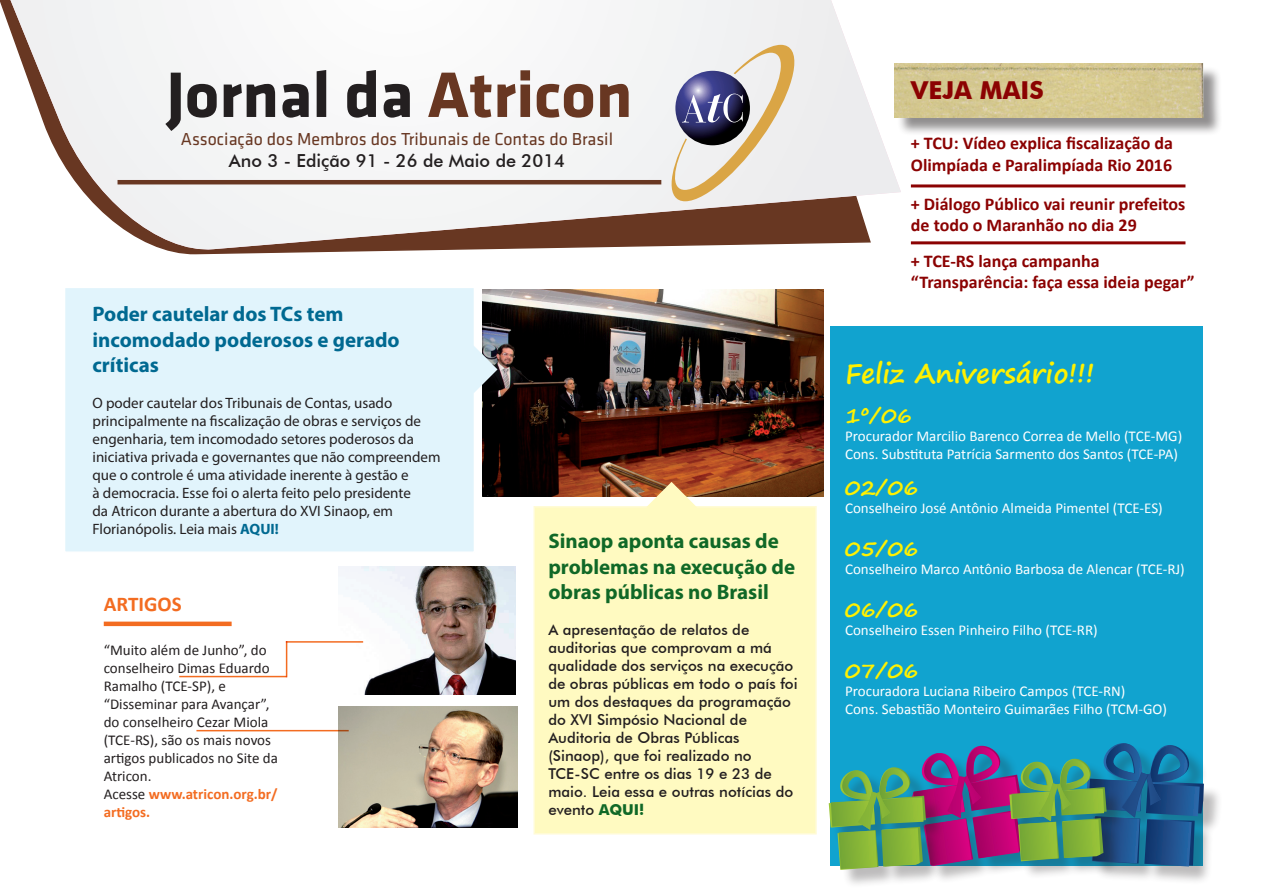
<style>
.page{position:relative;width:1263px;height:893px;background:#fff}
.page>*{position:absolute;margin:0;border:0;box-sizing:border-box;transform-origin:0 0}
.t1{font:700 66.6px "Klavika Basic";color:#231f20}
.t2{font:700 27px "Segoe Print";color:#fff101}
.t3{font:700 24.75px "Futura BT";color:#8b0202}
.t4{font:700 21px/25.2px "Myriad Pro";color:#106827}
.t5{font:700 21px/25.2px "Myriad Pro";color:#006991}
.t6{font:700 21px "Segoe Print";color:#fff101}
.t7{font:700 21px "Calibri";color:#f36c21}
.t8{font:700 18px/21.6px "Calibri";color:#8b0202}
.t9{font:18px "Klavika Basic";color:#683722}
.t10{font:500 18px "Futura BT";color:#231f20}
.t11{font:15px/18px "Myriad Pro";color:#231f20}
.t12{font:15px/18px "Calibri";color:#fff}
.t13{font:500 15px/18px "Futura BT";color:#231f20}
.t14{font:15px/18px "Calibri";color:#231f20}
.s1{color:#683722}
.s2{font-weight:700;color:#006991}
.s3{font-weight:700;color:#f36c21}
.s4{font-weight:700;color:#106827}
</style>
<div class="page">
<div style="left:830px;top:326px;width:372px;height:539px;background:#11a3cf"></div>
<div style="left:533px;top:506px;width:284px;height:328px;background:#fffac1;border:2px solid #fffbd6"></div>
<div style="left:64px;top:287px;width:411px;height:266px;background:#e1f4fc;border:2px solid #fff"></div>
<hr style="left:911px;top:184px;width:274px;height:3px;background:#8b0202">
<hr style="left:911px;top:241px;width:274px;height:3px;background:#8b0202">
<svg style="left:10px;top:0;width:891px;height:254px"></svg>
<hr style="left:118px;top:180px;width:543px;height:4px;background:#683722">
<svg style="left:671px;top:45px;width:124px;height:156px"></svg>
<div style="left:897px;top:66px;width:325px;height:70px;background:#231f20;opacity:.5"></div>
<img style="left:895px;top:64px;width:312px;height:53px">
<div style="left:1088px;top:745px;width:135px;height:140px;background:#231f20;opacity:.3"></div>
<div style="left:914px;top:748px;width:127px;height:136px;background:#231f20;opacity:.3"></div>
<div style="left:1011px;top:761px;width:114px;height:119px;background:#231f20;opacity:.3"></div>
<div style="left:831px;top:770px;width:114px;height:118px;background:#231f20;opacity:.3"></div>
<svg style="left:829px;top:743px;width:375px;height:127px"></svg>
<img style="left:483px;top:290px;width:340px;height:206px">
<svg style="left:472px;top:345px;width:25px;height:48px"></svg>
<svg style="left:646px;top:482px;width:51px;height:27px"></svg>
<hr style="left:104px;top:622px;width:128px;height:4px;background:#f36c21">
<img style="left:338px;top:567px;width:177px;height:128px">
<img style="left:338px;top:707px;width:179px;height:121px">
<hr style="left:179px;top:676px;width:108px;height:1px;background:#f36c21">
<hr style="left:286px;top:641px;width:77px;height:2px;background:#f36c21">
<hr style="left:286px;top:641px;width:1px;height:36px;background:#f36c21">
<hr style="left:196px;top:730px;width:153px;height:1px;background:#f36c21">
<h1 class="t1" style="left:166px;top:47px;width:468px">Jornal da <span class="s1">Atricon</span></h1>
<p class="t9" style="left:181px;top:127px;width:434px">Associação dos Membros dos Tribunais de Contas do Brasil</p>
<p class="t10" style="left:229px;top:149px;width:338px">Ano 3 - Edição 91 - 26 de Maio de 2014</p>
<h3 class="t5" style="left:92px;top:301px;width:309px">Poder cautelar dos TCs tem incomodado poderosos e gerado críticas</h3>
<p class="t11" style="left:92px;top:394px;width:350px">O poder cautelar dos Tribunais de Contas, usado principalmente na fiscalização de obras e serviços de engenharia, tem incomodado setores poderosos da iniciativa privada e governantes que não compreendem que o controle é uma atividade inerente à gestão e<br>à democracia. Esse foi o alerta feito pelo presidente<br>da Atricon durante a abertura do XVI Sinaop, em Florianópolis. Leia mais <span class="s2">AQUI!</span></p>
<h3 class="t7" style="left:104px;top:591px;width:79px">ARTIGOS</h3>
<p class="t14" style="left:104px;top:641px;width:176px">“Muito além de Junho”, do conselheiro Dimas Eduardo<br>Ramalho (TCE-SP), e “Disseminar para Avançar”, do conselheiro Cezar Miola (TCE-RS), são os mais novos artigos publicados no Site da<br>Atricon.<br>Acesse <span class="s3">www.atricon.org.br/ artigos.</span></p>
<h3 class="t4" style="left:548px;top:528px;width:248px">Sinaop aponta causas de problemas na execução de obras públicas no Brasil</h3>
<p class="t13" style="left:548px;top:620px;width:251px">A apresentação de relatos de auditorias que comprovam a má qualidade dos serviços na execução de obras públicas em todo o país foi um dos destaques da programação do XVI Simpósio Nacional de<br>Auditoria de Obras Públicas (Sinaop), que foi realizado no<br>TCE-SC entre os dias 19 e 23 de maio. Leia essa e outras notícias do evento <span class="s4">AQUI!</span></p>
<h3 class="t3" style="left:911px;top:75px;width:134px">VEJA MAIS</h3>
<p class="t8" style="left:911px;top:132px;width:264px">+ TCU: Vídeo explica fiscalização da<br>Olimpíada e Paralimpíada Rio 2016</p>
<p class="t8" style="left:911px;top:193px;width:276px">+ Diálogo Público vai reunir prefeitos de todo o Maranhão no dia 29</p>
<p class="t8" style="left:911px;top:250px;width:285px">+ TCE-RS lança campanha “Transparência: faça essa ideia pegar”</p>
<h2 class="t2" style="left:845px;top:349px;width:251px">Feliz Aniversário!!!</h2>
<h3 class="t6" style="left:845px;top:396px;width:69px">1º/06</h3>
<p class="t12" style="left:845px;top:427px;width:339px">Procurador Marcilio Barenco Correa de Mello (TCE-MG)<br>Cons. Substituta Patrícia Sarmento dos Santos (TCE-PA)</p>
<h3 class="t6" style="left:845px;top:468px;width:75px">02/06</h3>
<p class="t12" style="left:845px;top:499px;width:319px">Conselheiro José Antônio Almeida Pimentel (TCE-ES)</p>
<h3 class="t6" style="left:845px;top:529px;width:75px">05/06</h3>
<p class="t12" style="left:845px;top:560px;width:341px">Conselheiro Marco Antônio Barbosa de Alencar (TCE-RJ)</p>
<h3 class="t6" style="left:845px;top:590px;width:75px">06/06</h3>
<p class="t12" style="left:845px;top:621px;width:254px">Conselheiro Essen Pinheiro Filho (TCE-RR)</p>
<h3 class="t6" style="left:845px;top:652px;width:75px">07/06</h3>
<p class="t12" style="left:845px;top:682px;width:323px">Procuradora Luciana Ribeiro Campos (TCE-RN)<br>Cons. Sebastião Monteiro Guimarães Filho (TCM-GO)</p>
</div>
